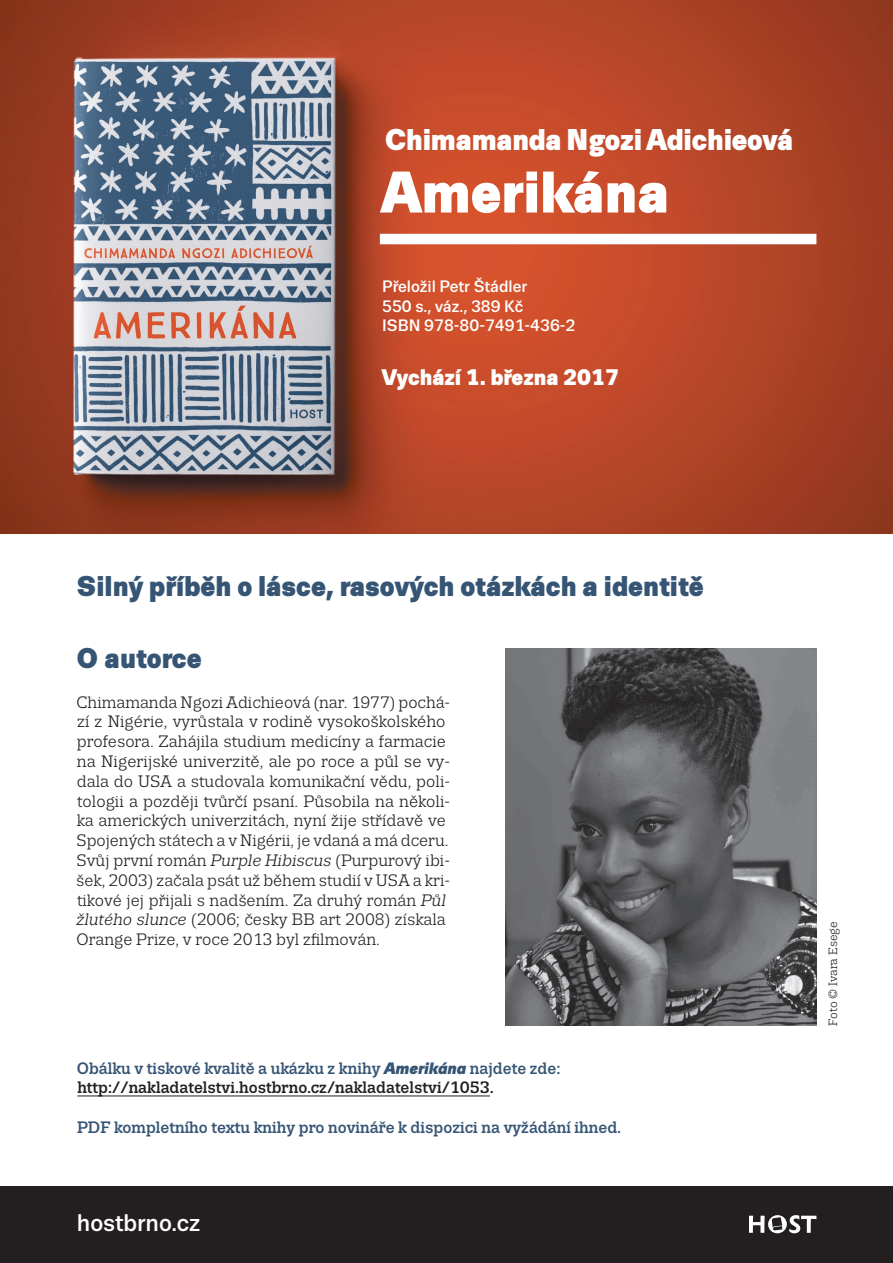
<style>
.page{position:relative;width:893px;height:1263px;background:#fff}
.page>*{position:absolute;margin:0;border:0;box-sizing:border-box;transform-origin:0 0}
.Autor_Titul{font:900 58.5px "Trivia Sans";color:#fff}
.Autor_Titul-2{font:900 30px "Trivia Sans";letter-spacing:-.01em;color:#fff}
.Nadpis_velký{font:900 28.5px "Trivia Sans";color:#365575}
.t1{font:500 24px "Trivia Sans";color:#fff}
.Nadpis_malý{font:900 22.5px "Trivia Sans";color:#fff}
.Text{font:16.5px/19.8px "Trivia Slab";color:#231f20}
.Text-2{font:500 16.5px/19.8px "Trivia Slab";color:#231f20}
.Text-3{font:500 16.5px "Trivia Slab";color:#365575}
.Technické_údaje_hlav{font:500 16.5px "Trivia Sans";color:#fff}
.Text-4{font:12px "Trivia Slab";color:#231f20}
.s1{font-style:italic}
.s2{color:#365575}
.s3{font-family:"Trivia Sans";font-weight:900;font-style:italic;color:#365575}
</style>
<div class="page">
<div style="left:0;top:1186px;width:893px;height:77px;background:#231f20"></div>
<svg style="left:749px;top:1215px;width:67px;height:18px"></svg>
<img style="left:0;top:0;width:893px;height:533px">
<div style="left:380px;top:234px;width:436px;height:10px;background:#fff"></div>
<img style="left:506px;top:648px;width:310px;height:377px">
<hr style="left:77px;top:1095px;width:413px;height:1px;background:#231f20">
<p class="Autor_Titul-2" style="left:384px;top:122px;width:410px">Chimamanda Ngozi Adichieová</p>
<p class="Autor_Titul" style="left:381px;top:160px;width:289px">Amerikána</p>
<p class="Technické_údaje_hlav" style="left:382px;top:277px;width:147px">Přeložil Petr Štádler</p>
<p class="Technické_údaje_hlav" style="left:382px;top:297px;width:143px">550 s., váz., 389 Kč</p>
<p class="Technické_údaje_hlav" style="left:382px;top:317px;width:195px">ISBN 978-80-7491-436-2</p>
<p class="Nadpis_malý" style="left:382px;top:365px;width:239px">Vychází 1. března 2017</p>
<p class="Nadpis_velký" style="left:77px;top:570px;width:629px">Silný příběh o lásce, rasových otázkách a identitě</p>
<p class="Nadpis_velký" style="left:76px;top:642px;width:127px">O autorce</p>
<p class="Text" style="left:76px;top:692px;width:375px">Chimamanda Ngozi Adichieová (nar. 1977) pochá&shy;zí z Nigérie, vyrůstala v rodině vysokoškolského profesora. Zahájila studium medicíny a farmacie na Nigerijské univerzitě, ale po roce a půl se vy&shy;dala do USA a studovala komunikační vědu, poli&shy;tologii a později tvůrčí psaní. Působila na několi&shy;ka amerických univerzitách, nyní žije střídavě ve Spojených státech a v Nigérii, je vdaná a má dceru.<br>Svůj první román <span class="s1">Purple Hibiscus</span> (Purpurový ibi&shy;šek, 2003) začala psát už během studií v USA a kri&shy;tikové jej přijali s nadšením. Za druhý román <span class="s1">Půl žlutého slunce</span> (2006; česky BB art 2008) získala Orange Prize, v roce 2013 byl zfilmován.</p>
<p class="Text-2" style="left:77px;top:1058px;width:485px"><span class="s2">Obálku v tiskové kvalitě a ukázku z knihy</span> <span class="s3">Amerikána</span> <span class="s2">najdete zde: </span>http://nakladatelstvi.hostbrno.cz/nakladatelstvi/1053.</p>
<p class="Text-3" style="left:77px;top:1118px;width:546px">PDF kompletního textu knihy pro novináře k dispozici na vyžádání ihned.</p>
<h3 class="t1" style="left:77px;top:1210px;width:125px">hostbrno.cz</h3>
<p class="Text-4" style="left:827px;top:1025px;width:106px;rotate:-90deg">Foto © Ivara Esege</p>
</div>
